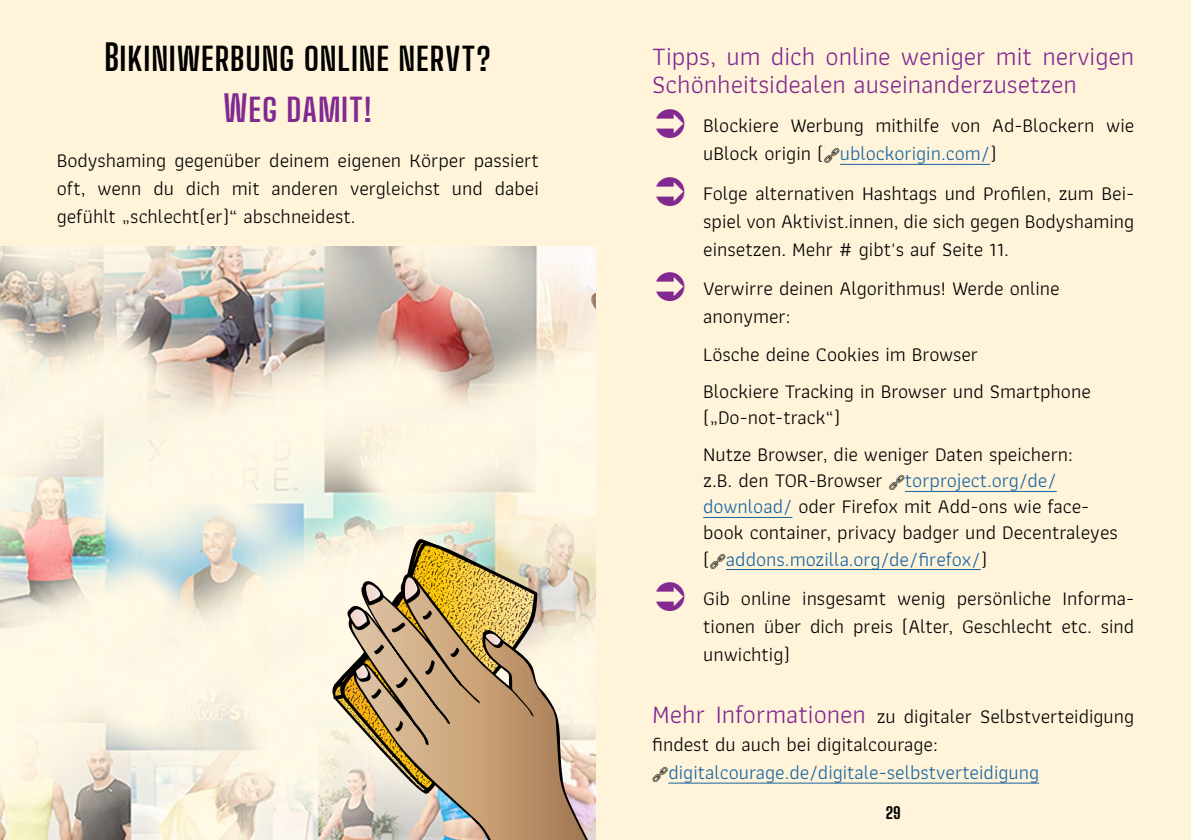
<style>
.page{position:relative;width:1191px;height:840px;background:#fff}
.page>*{position:absolute;margin:0;border:0;box-sizing:border-box;transform-origin:0 0}
.Head{font:700 36px "Big Shoulders Display";letter-spacing:.02em;color:#000}
.Head-2{font:700 36px "Big Shoulders Display";letter-spacing:.02em;color:#812990}
.body{font:26px/28px "Athiti";color:#812990}
.liste_ohne_symbol{font:20px/28px "Athiti";color:#000}
.body-2{font:20px/28px "Athiti";color:#000;text-align:justify}
.body-3{font:20px "Athiti";color:#1764a1}
.t1{font:800 16px "Big Shoulders Display";color:#000}
.s1{color:#1764a1}
.s2{font-size:26px;color:#812990}
</style>
<div class="page">
<div style="left:595px;top:0;width:596px;height:839px;background:#fff4d9"></div>
<div style="left:0;top:0;width:595px;height:839px;background:#fff4d9"></div>
<hr style="left:840px;top:164px;width:150px;height:1px;background:#1764a1">
<hr style="left:905px;top:490px;width:151px;height:1px;background:#1764a1">
<hr style="left:703px;top:516px;width:89px;height:1px;background:#1764a1">
<hr style="left:726px;top:568px;width:254px;height:1px;background:#1764a1">
<hr style="left:668px;top:782px;width:371px;height:1px;background:#1764a1">
<img style="left:0;top:247px;width:595px;height:592px">
<svg style="left:330px;top:536px;width:199px;height:257px;fill:#fcf5e3"></svg>
<svg style="left:337px;top:540px;width:200px;height:253px;fill:#fbf5e3"></svg>
<img style="left:342px;top:543px;width:194px;height:246px">
<svg style="left:332px;top:681px;width:13px;height:18px"></svg>
<svg style="left:418px;top:539px;width:9px;height:7px"></svg>
<img style="left:346px;top:570px;width:249px;height:269px">
<svg style="left:459px;top:681px;width:22px;height:23px"></svg>
<svg style="left:412px;top:705px;width:39px;height:41px;background:#c1a17c"></svg>
<svg style="left:509px;top:685px;width:25px;height:32px"></svg>
<svg style="left:482px;top:629px;width:22px;height:20px"></svg>
<svg style="left:400px;top:570px;width:21px;height:33px"></svg>
<svg style="left:346px;top:579px;width:38px;height:52px"></svg>
<svg style="left:352px;top:660px;width:30px;height:38px"></svg>
<svg style="left:394px;top:720px;width:9px;height:11px"></svg>
<svg style="left:374px;top:643px;width:10px;height:11px"></svg>
<svg style="left:395px;top:675px;width:13px;height:13px"></svg>
<svg style="left:390px;top:621px;width:16px;height:11px"></svg>
<svg style="left:424px;top:658px;width:11px;height:16px"></svg>
<svg style="left:421px;top:609px;width:11px;height:10px"></svg>
<svg style="left:450px;top:646px;width:9px;height:11px"></svg>
<p class="Head" style="left:104px;top:33px;width:388px">Bikiniwerbung online nervt?</p>
<p class="Head-2" style="left:224px;top:84px;width:150px">Weg damit!</p>
<p class="body-2" style="left:57px;top:147px;width:483px">Bodyshaming gegenüber deinem eigenen Körper passiert oft, wenn du dich mit anderen vergleichst und dabei gefühlt</p>
<p class="body-2" style="left:130px;top:203px;width:227px">schlecht(er)“ abschneidest.</p>
<p class="body-2" style="left:122px;top:213px;width:10px">„</p>
<p class="body" style="left:652px;top:42px;width:483px">Tipps, um dich online weniger mit nervigen<br>Schönheitsidealen auseinanderzusetzen</p>
<p class="liste_ohne_symbol" style="left:703px;top:112px;width:432px">Blockiere Werbung mithilfe von Ad-Blockern wie uBlock origin ( <span class="s1">ublockorigin.com/</span>)</p>
<p class="liste_ohne_symbol" style="left:703px;top:179px;width:432px;text-align:justify">Folge alternativen Hashtags und Profilen, zum Bei&shy;spiel von Aktivist.innen, die sich gegen Bodyshaming einsetzen. Mehr # gibt's auf Seite 11.</p>
<p class="liste_ohne_symbol" style="left:703px;top:274px;width:358px">Verwirre deinen Algorithmus! Werde online anonymer:</p>
<p class="liste_ohne_symbol" style="left:703px;top:340px;width:276px">Lösche deine Cookies im Browser</p>
<p class="liste_ohne_symbol" style="left:703px;top:378px;width:389px;line-height:26px">Blockiere Tracking in Browser und Smartphone ( Do-not-track“)</p>
<p class="liste_ohne_symbol" style="left:710px;top:413px;width:10px">„</p>
<p class="liste_ohne_symbol" style="left:703px;top:441px;width:416px;line-height:26px">Nutze Browser, die weniger Daten speichern:<br>z.B. den TOR-Browser <span class="s1">torproject.org/de/ download/</span> oder Firefox mit Add-ons wie face&shy;book container, privacy badger und Decentraleyes ( <span class="s1">addons.mozilla.org/de/firefox/</span>)</p>
<p class="liste_ohne_symbol" style="left:703px;top:584px;width:432px;text-align:justify">Gib online insgesamt wenig persönliche Informa&shy;tionen über dich preis (Alter, Geschlecht etc. sind unwichtig)</p>
<p class="body-2" style="left:652px;top:702px;width:483px"><span class="s2">Mehr Informationen</span> zu digitaler Selbstverteidigung findest du auch bei digitalcourage:</p>
<p class="body-3" style="left:668px;top:757px;width:372px">digitalcourage.de/digitale-selbstverteidigung</p>
<p class="t1" style="left:885px;top:801px;width:17px">29</p>
</div>
